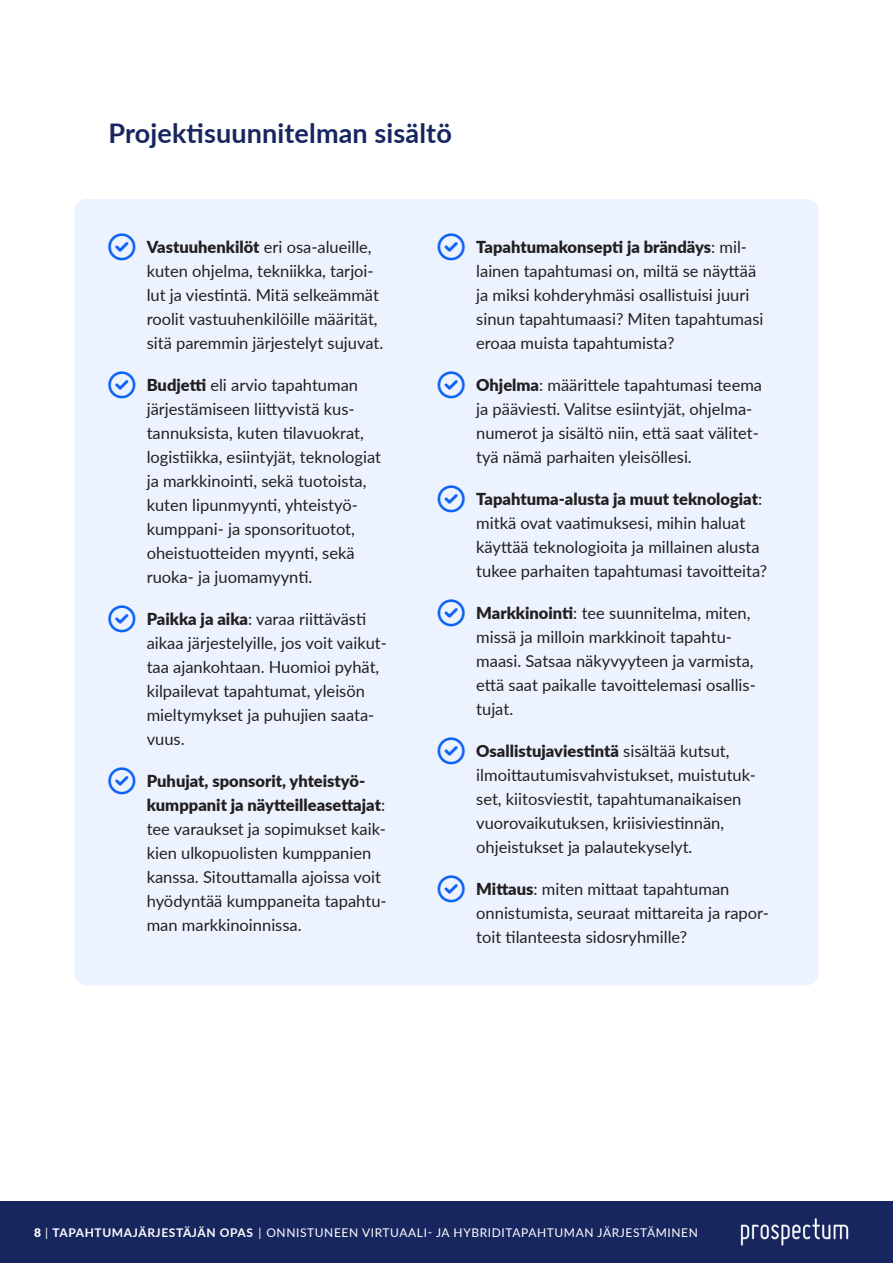
<style>
.page{position:relative;width:893px;height:1263px;background:#fff}
.page>*{position:absolute;margin:0;border:0;box-sizing:border-box;transform-origin:0 0}
.Väliotsikko{font:700 27px "Lato";letter-spacing:.005em;color:#17265f}
.Leipäteksti{font:16.5px/24px "Lato";color:#231f20}
.t1{font:12px "Lato";letter-spacing:.05em;color:#fff}
.s1{font-weight:900}
.s2{font-weight:700}
</style>
<div class="page">
<div style="left:0;top:1201px;width:893px;height:62px;background:#17265f"></div>
<img style="left:740px;top:1218px;width:109px;height:28px">
<div style="left:74px;top:199px;width:745px;height:786px;background:#ecf3ff;border-radius:13px"></div>
<p class="Väliotsikko" style="left:108px;top:113px;width:345px">Projektisuunnitelman sisältö</p>
<p class="Leipäteksti" style="left:147px;top:235px;width:238px"><span class="s1">Vastuuhenkilöt</span> eri osa-alueille, kuten ohjelma, tekniikka, tarjoi&shy;lut ja viestintä. Mitä selkeämmät roolit vastuuhenkilöille määrität, sitä paremmin järjestelyt sujuvat.</p>
<p class="Leipäteksti" style="left:147px;top:373px;width:236px"><span class="s1">Budjetti</span> eli arvio tapahtuman järjestämiseen liittyvistä kus&shy;tannuksista, kuten tilavuokrat, logistiikka, esiintyjät, teknologiat ja markkinointi, sekä tuotoista, kuten lipunmyynti, yhteistyö&shy;kumppani- ja sponsorituotot, oheistuotteiden myynti, sekä ruoka- ja juomamyynti.</p>
<p class="Leipäteksti" style="left:147px;top:607px;width:242px"><span class="s1">Paikka ja aika</span>: varaa riittävästi aikaa järjestelyille, jos voit vaikut&shy;taa ajankohtaan. Huomioi pyhät, kilpailevat tapahtumat, yleisön mieltymykset ja puhujien saata&shy;vuus.</p>
<p class="Leipäteksti" style="left:147px;top:769px;width:241px"><span class="s1">Puhujat, sponsorit, yhteistyö&shy;kumppanit ja näytteilleasettajat</span>: tee varaukset ja sopimukset kaik&shy;kien ulkopuolisten kumppanien kanssa. Sitouttamalla ajoissa voit hyödyntää kumppaneita tapahtu&shy;man markkinoinnissa.</p>
<p class="Leipäteksti" style="left:476px;top:235px;width:289px"><span class="s1">Tapahtumakonsepti ja brändäys</span>: mil&shy;lainen tapahtumasi on, miltä se näyttää ja miksi kohderyhmäsi osallistuisi juuri sinun tapahtumaasi? Miten tapahtumasi eroaa muista tapahtumista?</p>
<p class="Leipäteksti" style="left:476px;top:373px;width:287px"><span class="s1">Ohjelma</span>: määrittele tapahtumasi teema ja pääviesti. Valitse esiintyjät, ohjelma&shy;numerot ja sisältö niin, että saat välitet&shy;tyä nämä parhaiten yleisöllesi.</p>
<p class="Leipäteksti" style="left:476px;top:487px;width:292px"><span class="s1">Tapahtuma-alusta ja muut teknologiat</span>: mitkä ovat vaatimuksesi, mihin haluat käyttää teknologioita ja millainen alusta tukee parhaiten tapahtumasi tavoitteita?</p>
<p class="Leipäteksti" style="left:476px;top:601px;width:281px"><span class="s1">Markkinointi</span>: tee suunnitelma, miten, missä ja milloin markkinoit tapahtu&shy;maasi. Satsaa näkyvyyteen ja varmista, että saat paikalle tavoittelemasi osallis&shy;tujat.</p>
<p class="Leipäteksti" style="left:476px;top:739px;width:281px"><span class="s1">Osallistujaviestintä</span> sisältää kutsut, ilmoittautumisvahvistukset, muistutuk&shy;set, kiitosviestit, tapahtumanaikaisen vuorovaikutuksen, kriisiviestinnän, ohjeistukset ja palautekyselyt.</p>
<p class="Leipäteksti" style="left:476px;top:877px;width:294px"><span class="s1">Mittaus</span>: miten mittaat tapahtuman onnistumista, seuraat mittareita ja rapor&shy;toit tilanteesta sidosryhmille?</p>
<p class="t1" style="left:34px;top:1223px;width:665px"><span class="s1">8</span> | <span class="s2">TAPAHTUMAJÄRJESTÄJÄN OPAS</span> | ONNISTUNEEN VIRTUAALI- JA HYBRIDITAPAHTUMAN JÄRJESTÄMINEN</p>
</div>
